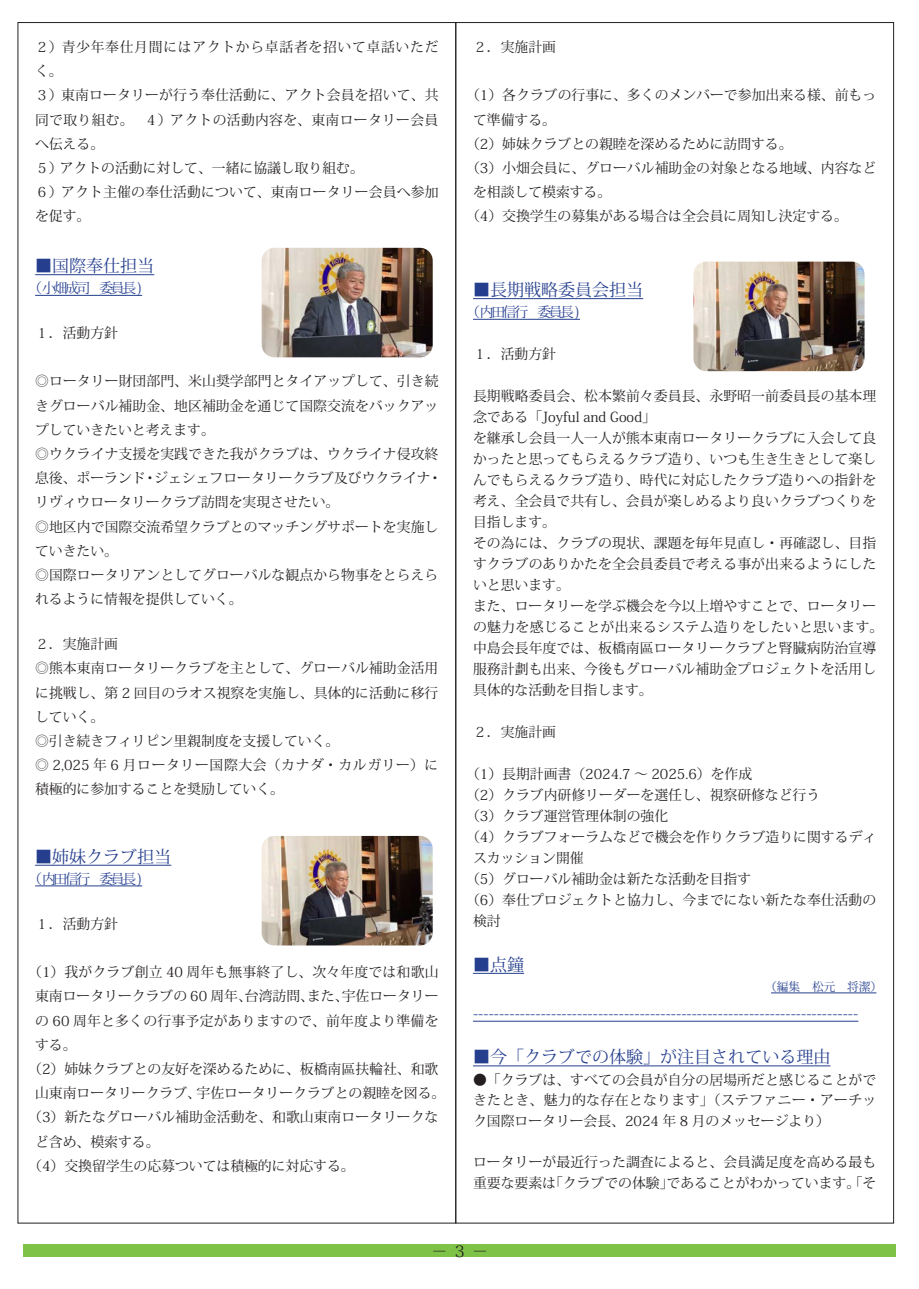
<style>
.page{position:relative;width:919px;height:1289px;background:#fff}
.page>*{position:absolute;margin:0;border:0;box-sizing:border-box;transform-origin:0 0}
.t1{font:16.95px "Koz Min Pr 6 N";color:#253f8e}
.t2{font:15.9px "Koz Min Pr 6 N";color:#231f20}
.t3{font:13.8px/24.2px "Koz Min Pr 6 N";letter-spacing:.005em;color:#231f20}
.t4{font:13.8px "Koz Min Pr 6 N";letter-spacing:-.17em;color:#253f8e}
.t5{font:11.7px "Koz Min Pr 6 N";color:#253f8e}
</style>
<div class="page">
<hr style="left:35px;top:274px;width:119px;height:1px;background:#253f8e">
<hr style="left:35px;top:295px;width:107px;height:1px;background:#253f8e">
<hr style="left:35px;top:864px;width:136px;height:1px;background:#253f8e">
<hr style="left:35px;top:885px;width:107px;height:1px;background:#253f8e">
<div style="left:23px;top:1243px;width:872px;height:13px;background:#7ec248"></div>
<hr style="left:473px;top:298px;width:170px;height:1px;background:#253f8e">
<hr style="left:473px;top:319px;width:107px;height:1px;background:#253f8e">
<hr style="left:473px;top:972px;width:51px;height:1px;background:#253f8e">
<hr style="left:771px;top:992px;width:105px;height:1px;background:#253f8e">
<hr style="left:473px;top:1020px;width:385px;height:1px;background:#253f8e">
<hr style="left:473px;top:1065px;width:357px;height:1px;background:#253f8e">
<img style="left:261px;top:836px;width:171px;height:109px">
<img style="left:693px;top:261px;width:171px;height:110px">
<img style="left:261px;top:248px;width:171px;height:109px">
<p class="t3" style="left:35px;top:35px;width:405px">２）青少年奉仕月間にはアクトから卓話者を招いて卓話いただく。<br>３）東南ロータリーが行う奉仕活動に、アクト会員を招いて、共同で取り組む。 ４）アクトの活動内容を、東南ロータリー会員へ伝える。<br>５）アクトの活動に対して、一緒に協議し取り組む。<br>６）アクト主催の奉仕活動について、東南ロータリー会員へ参加を促す。</p>
<p class="t1" style="left:35px;top:256px;width:121px">■国際奉仕担当</p>
<p class="t4" style="left:28px;top:280px;width:115px">（小畑成司　委員長 )</p>
<p class="t3" style="left:35px;top:321px;width:84px">１．活動方針</p>
<p class="t3" style="left:35px;top:369px;width:408px">◎ロータリー財団部門、米山奨学部門とタイアップして、引き続きグローバル補助金、地区補助金を通じて国際交流をバックアップしていきたいと考えます。<br>◎ウクライナ支援を実践できた我がクラブは、ウクライナ侵攻終息後、ポーランド・ジェシェフロータリークラブ及びウクライナ・リヴィウロータリークラブ訪問を実現させたい。<br>◎地区内で国際交流希望クラブとのマッチングサポートを実施していきたい。<br>◎国際ロータリアンとしてグローバルな観点から物事をとらえられるように情報を提供していく。</p>
<p class="t3" style="left:35px;top:632px;width:405px">２．実施計画<br>◎熊本東南ロータリークラブを主として、グローバル補助金活用に挑戦し、第 2 回目のラオス視察を実施し、具体的に活動に移行していく。<br>◎引き続きフィリピン里親制度を支援していく。<br>◎ 2,025 年 6 月ロータリー国際大会（カナダ・カルガリー）に積極的に参加することを奨励していく。</p>
<p class="t1" style="left:35px;top:847px;width:138px">■姉妹クラブ担当</p>
<p class="t4" style="left:28px;top:871px;width:115px">（内田信行　委員長 )</p>
<p class="t3" style="left:35px;top:912px;width:84px">１．活動方針</p>
<p class="t3" style="left:28px;top:960px;width:412px">（1）我がクラブ創立 40 周年も無事終了し、次々年度では和歌山</p>
<p class="t3" style="left:35px;top:984px;width:405px">東南ロータリークラブの 60 周年、台湾訪問、また、宇佐ロータリー</p>
<p class="t3" style="left:35px;top:1008px;width:405px">の 60 周年と多くの行事予定がありますので、前年度より準備を</p>
<p class="t3" style="left:35px;top:1032px;width:43px">する。</p>
<p class="t3" style="left:28px;top:1057px;width:411px">（2）姉妹クラブとの友好を深めるために、板橋南區扶輪社、和歌</p>
<p class="t3" style="left:35px;top:1081px;width:411px">山東南ロータリークラブ、宇佐ロータリークラブとの親睦を図る。</p>
<p class="t3" style="left:28px;top:1105px;width:411px">（3）新たなグローバル補助金活動を、和歌山東南ロータリークな</p>
<p class="t3" style="left:35px;top:1129px;width:126px">ど含め、模索する。</p>
<p class="t3" style="left:28px;top:1153px;width:328px">（4）交換留学生の応募ついては積極的に対応する。</p>
<p class="t3" style="left:473px;top:35px;width:84px">２．実施計画</p>
<p class="t3" style="left:466px;top:83px;width:411px">（1）各クラブの行事に、多くのメンバーで参加出来る様、前もっ</p>
<p class="t3" style="left:473px;top:108px;width:84px">て準備する。</p>
<p class="t3" style="left:466px;top:132px;width:328px">（2）姉妹クラブとの親睦を深めるために訪問する。</p>
<p class="t3" style="left:466px;top:156px;width:411px">（3）小畑会員に、グローバル補助金の対象となる地域、内容など</p>
<p class="t3" style="left:473px;top:180px;width:140px">を相談して模索する。</p>
<p class="t3" style="left:466px;top:204px;width:383px">（4）交換学生の募集がある場合は全会員に周知し決定する。</p>
<p class="t1" style="left:473px;top:280px;width:172px">■長期戦略委員会担当</p>
<p class="t4" style="left:466px;top:304px;width:115px">（内田信行　委員長 )</p>
<p class="t3" style="left:473px;top:342px;width:84px">１．活動方針</p>
<p class="t3" style="left:473px;top:385px;width:412px;line-height:21px">長期戦略委員会、松本繁前々委員長、永野昭一前委員長の基本理念である「Joyful and Good」<br>を継承し会員一人一人が熊本東南ロータリークラブに入会して良かったと思ってもらえるクラブ造り、いつも生き生きとして楽しんでもらえるクラブ造り、時代に対応したクラブ造りへの指針を考え、全会員で共有し、会員が楽しめるより良いクラブつくりを目指します。<br>その為には、クラブの現状、課題を毎年見直し・再確認し、目指すクラブのありかたを全会員委員で考える事が出来るようにしたいと思います。<br>また、ロータリーを学ぶ機会を今以上増やすことで、ロータリーの魅力を感じることが出来るシステム造りをしたいと思います。中島会長年度では、板橋南區ロータリークラブと腎臓病防治宣導服務計劃も出来、今後もグローバル補助金プロジェクトを活用し具体的な活動を目指します。</p>
<p class="t3" style="left:473px;top:720px;width:84px">２．実施計画</p>
<p class="t3" style="left:466px;top:762px;width:287px">（1）長期計画書（2024.7 ～ 2025.6）を作成</p>
<p class="t3" style="left:466px;top:783px;width:355px">（2）クラブ内研修リーダーを選任し、視察研修など行う</p>
<p class="t3" style="left:466px;top:804px;width:203px">（3）クラブ運営管理体制の強化</p>
<p class="t3" style="left:466px;top:825px;width:411px">（4）クラブフォーラムなどで機会を作りクラブ造りに関するディ</p>
<p class="t3" style="left:473px;top:846px;width:112px">スカッション開催</p>
<p class="t3" style="left:466px;top:867px;width:286px">（5）グローバル補助金は新たな活動を目指す</p>
<p class="t3" style="left:466px;top:888px;width:411px">（6）奉仕プロジェクトと協力し、今までにない新たな奉仕活動の</p>
<p class="t3" style="left:473px;top:909px;width:29px">検討</p>
<p class="t1" style="left:473px;top:955px;width:53px">■点鐘</p>
<p class="t5" style="left:765px;top:980px;width:118px">（編集　松元　将潔）</p>
<p class="t1" style="left:473px;top:1002px;width:387px">--------------------------------------------------------------------------</p>
<p class="t1" style="left:473px;top:1047px;width:359px">■今「クラブでの体験」が注目されている理由</p>
<p class="t3" style="left:473px;top:1069px;width:405px;line-height:20.7px;text-align:justify">●「クラブは、すべての会員が自分の居場所だと感じることができたとき、魅力的な存在となります」（ステファニー・アーチック国際ロータリー会長、2024 年 8 月のメッセージより）</p>
<p class="t3" style="left:473px;top:1152px;width:405px;line-height:20.7px">ロータリーが最近行った調査によると、会員満足度を高める最も重要な要素は「クラブでの体験」であることがわかっています。「そ</p>
<p class="t2" style="left:431px;top:1241px;width:58px">－ ３ －</p>
</div>
